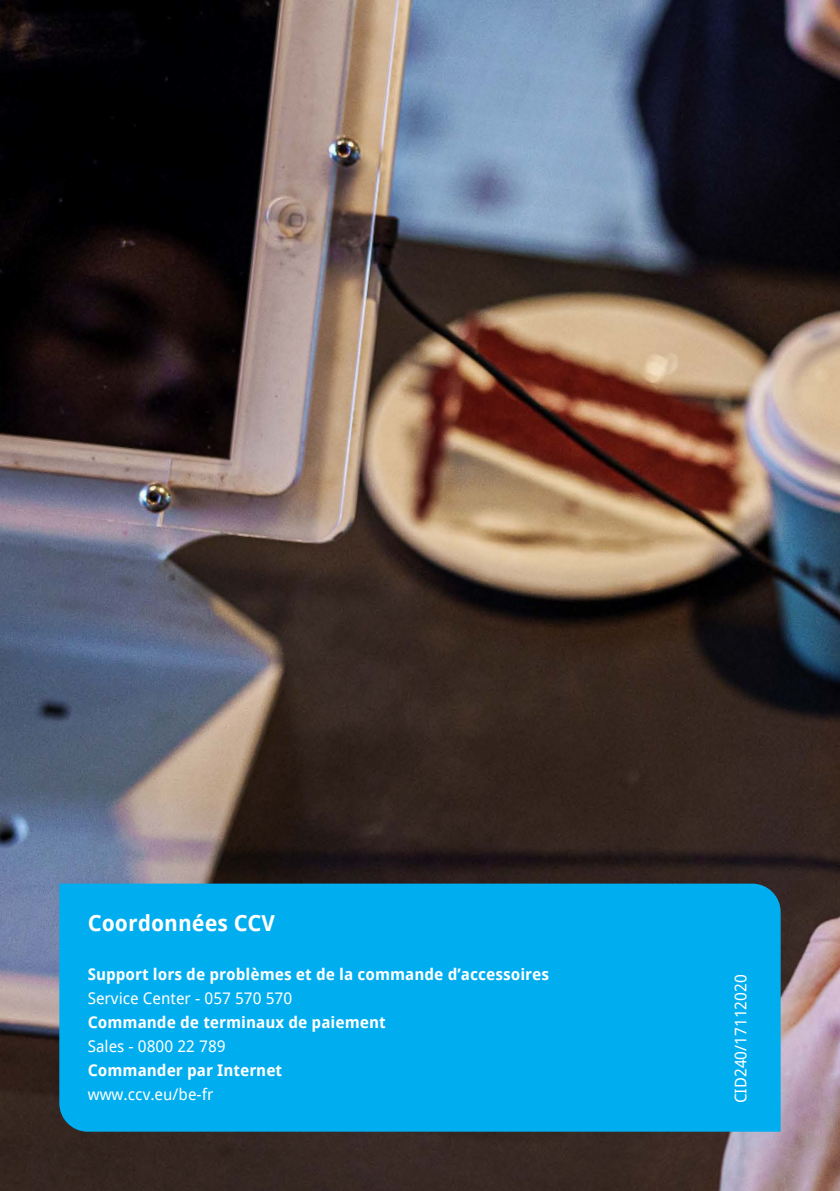
<style>
.page{position:relative;width:840px;height:1191px;background:#fff}
.page>*{position:absolute;margin:0;border:0;box-sizing:border-box;transform-origin:0 0}
.t1{font:700 22px "Droid Sans";color:#fff}
.t2{font:700 16px "Droid Sans";color:#fff}
.t3{font:16px "Droid Sans";color:#fff}
</style>
<div class="page">
<img style="left:0;top:0;width:839px;height:1191px">
<img style="left:0;top:0;width:12px;height:99px">
<div style="left:59px;top:883px;width:721px;height:248px;background:#00aeef"></div>
<h1 class="t1" style="left:88px;top:907px;width:188px">Coordonnées CCV</h1>
<p class="t2" style="left:88px;top:962px;width:463px">Support lors de problèmes et de la commande d’accessoires</p>
<p class="t3" style="left:88px;top:987px;width:206px">Service Center - 057 570 570</p>
<p class="t2" style="left:88px;top:1010px;width:299px">Commande de terminaux de paiement</p>
<p class="t3" style="left:88px;top:1035px;width:139px">Sales - 0800 22 789</p>
<p class="t2" style="left:88px;top:1058px;width:196px">Commander par Internet</p>
<p class="t3" style="left:88px;top:1083px;width:127px">www.ccv.eu/be-fr</p>
<p class="t3" style="left:729px;top:1103px;width:130px;rotate:-90deg">CID240/17112020</p>
</div>
